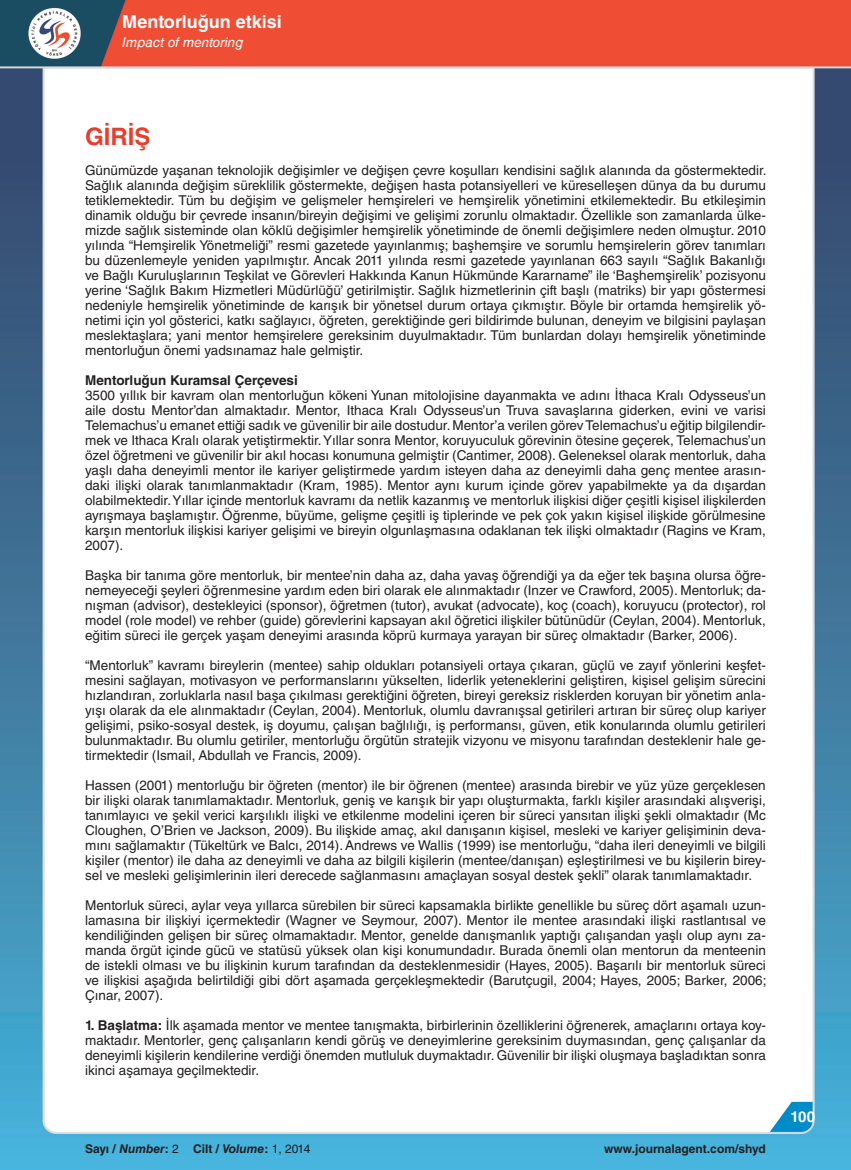
<style>
.page{position:relative;width:851px;height:1170px;background:#fff}
.page>*{position:absolute;margin:0;border:0;box-sizing:border-box;transform-origin:0 0}
.t1{font:700 24px "Helvetica LT Std";color:#e83e2b}
.t2{font:700 18px "Helvetica LT Std";color:#fff}
.t3{font:700 15px "Helvetica LT Std";color:#fff}
.t4{font:13.5px/15px "Helvetica LT Std";color:#231f20;text-align:justify}
.t5{font:700 13.5px "Helvetica LT Std";color:#231f20}
.t6{font:italic 13.5px "Helvetica LT Std";color:#fff}
.t7{font:700 12px "Helvetica LT Std";color:#231f20}
.s1{font-weight:700}
.s2{font-style:italic}
.s3{font-weight:400}
</style>
<div class="page">
<img style="left:0;top:0;width:850px;height:1169px">
<p class="t2" style="left:122px;top:10px;width:161px">Mentorluğun etkisi</p>
<p class="t6" style="left:122px;top:35px;width:123px">Impact of mentoring</p>
<p class="t1" style="left:85px;top:122px;width:67px">GİRİŞ</p>
<p class="t4" style="left:85px;top:163px;width:683px">Günümüzde yaşanan teknolojik değişimler ve değişen çevre koşulları kendisini sağlık alanında da göstermektedir.<br>Sağlık alanında değişim süreklilik göstermekte, değişen hasta potansiyelleri ve küreselleşen dünya da bu durumu tetiklemektedir. Tüm bu değişim ve gelişmeler hemşireleri ve hemşirelik yönetimini etkilemektedir. Bu etkileşimin dinamik olduğu bir çevrede insanın/bireyin değişimi ve gelişimi zorunlu olmaktadır. Özellikle son zamanlarda ülke&shy;mizde sağlık sisteminde olan köklü değişimler hemşirelik yönetiminde de önemli değişimlere neden olmuştur. 2010 yılında “Hemşirelik Yönetmeliği” resmi gazetede yayınlanmış; başhemşire ve sorumlu hemşirelerin görev tanımları bu düzenlemeyle yeniden yapılmıştır. Ancak 2011 yılında resmi gazetede yayınlanan 663 sayılı “Sağlık Bakanlığı ve Bağlı Kuruluşlarının Teşkilat ve Görevleri Hakkında Kanun Hükmünde Kararname” ile ‘Başhemşirelik’ pozisyonu yerine ‘Sağlık Bakım Hizmetleri Müdürlüğü’ getirilmiştir. Sağlık hizmetlerinin çift başlı (matriks) bir yapı göstermesi nedeniyle hemşirelik yönetiminde de karışık bir yönetsel durum ortaya çıkmıştır. Böyle bir ortamda hemşirelik yö&shy;netimi için yol gösterici, katkı sağlayıcı, öğreten, gerektiğinde geri bildirimde bulunan, deneyim ve bilgisini paylaşan meslektaşlara; yani mentor hemşirelere gereksinim duyulmaktadır. Tüm bunlardan dolayı hemşirelik yönetiminde mentorluğun önemi yadsınamaz hale gelmiştir.</p>
<p class="t5" style="left:85px;top:372px;width:214px">Mentorluğun Kuramsal Çerçevesi</p>
<p class="t4" style="left:85px;top:388px;width:682px">3500 yıllık bir kavram olan mentorluğun kökeni Yunan mitolojisine dayanmakta ve adını İthaca Kralı Odysseus’un aile dostu Mentor’dan almaktadır. Mentor, Ithaca Kralı Odysseus’un Truva savaşlarına giderken, evini ve varisi Telemachus’u emanet ettiği sadık ve güvenilir bir aile dostudur. Mentor’a verilen görev Telemachus’u eğitip bilgilendir&shy;mek ve Ithaca Kralı olarak yetiştirmektir. Yıllar sonra Mentor, koruyuculuk görevinin ötesine geçerek, Telemachus’un özel öğretmeni ve güvenilir bir akıl hocası konumuna gelmiştir (Cantimer, 2008). Geleneksel olarak mentorluk, daha yaşlı daha deneyimli mentor ile kariyer geliştirmede yardım isteyen daha az deneyimli daha genç mentee arasın&shy;daki ilişki olarak tanımlanmaktadır (Kram, 1985). Mentor aynı kurum içinde görev yapabilmekte ya da dışardan olabilmektedir. Yıllar içinde mentorluk kavramı da netlik kazanmış ve mentorluk ilişkisi diğer çeşitli kişisel ilişkilerden ayrışmaya başlamıştır. Öğrenme, büyüme, gelişme çeşitli iş tiplerinde ve pek çok yakın kişisel ilişkide görülmesine karşın mentorluk ilişkisi kariyer gelişimi ve bireyin olgunlaşmasına odaklanan tek ilişki olmaktadır (Ragins ve Kram, 2007).</p>
<p class="t4" style="left:85px;top:568px;width:682px">Başka bir tanıma göre mentorluk, bir mentee’nin daha az, daha yavaş öğrendiği ya da eğer tek başına olursa öğre&shy;nemeyeceği şeyleri öğrenmesine yardım eden biri olarak ele alınmaktadır (Inzer ve Crawford, 2005). Mentorluk; da&shy;nışman (advisor), destekleyici (sponsor), öğretmen (tutor), avukat (advocate), koç (coach), koruyucu (protector), rol model (role model) ve rehber (guide) görevlerini kapsayan akıl öğretici ilişkiler bütünüdür (Ceylan, 2004). Mentorluk, eğitim süreci ile gerçek yaşam deneyimi arasında köprü kurmaya yarayan bir süreç olmaktadır (Barker, 2006).</p>
<p class="t4" style="left:85px;top:658px;width:682px">“Mentorluk” kavramı bireylerin (mentee) sahip oldukları potansiyeli ortaya çıkaran, güçlü ve zayıf yönlerini keşfet&shy;mesini sağlayan, motivasyon ve performanslarını yükselten, liderlik yeteneklerini geliştiren, kişisel gelişim sürecini hızlandıran, zorluklarla nasıl başa çıkılması gerektiğini öğreten, bireyi gereksiz risklerden koruyan bir yönetim anla&shy;yışı olarak da ele alınmaktadır (Ceylan, 2004). Mentorluk, olumlu davranışsal getirileri artıran bir süreç olup kariyer gelişimi, psiko-sosyal destek, iş doyumu, çalışan bağlılığı, iş performansı, güven, etik konularında olumlu getirileri bulunmaktadır. Bu olumlu getiriler, mentorluğu örgütün stratejik vizyonu ve misyonu tarafından desteklenir hale ge&shy;tirmektedir (Ismail, Abdullah ve Francis, 2009).</p>
<p class="t4" style="left:85px;top:778px;width:682px">Hassen (2001) mentorluğu bir öğreten (mentor) ile bir öğrenen (mentee) arasında birebir ve yüz yüze gerçeklesen bir ilişki olarak tanımlamaktadır. Mentorluk, geniş ve karışık bir yapı oluşturmakta, farklı kişiler arasındaki alışverişi, tanımlayıcı ve şekil verici karşılıklı ilişki ve etkilenme modelini içeren bir süreci yansıtan ilişki şekli olmaktadır (Mc Cloughen, O’Brien ve Jackson, 2009). Bu ilişkide amaç, akıl danışanın kişisel, mesleki ve kariyer gelişiminin deva&shy;mını sağlamaktır (Tükeltürk ve Balcı, 2014). Andrews ve Wallis (1999) ise mentorluğu, “daha ileri deneyimli ve bilgili kişiler (mentor) ile daha az deneyimli ve daha az bilgili kişilerin (mentee/danışan) eşleştirilmesi ve bu kişilerin birey&shy;sel ve mesleki gelişimlerinin ileri derecede sağlanmasını amaçlayan sosyal destek şekli” olarak tanımlamaktadır.</p>
<p class="t4" style="left:85px;top:898px;width:682px">Mentorluk süreci, aylar veya yıllarca sürebilen bir süreci kapsamakla birlikte genellikle bu süreç dört aşamalı uzun&shy;lamasına bir ilişkiyi içermektedir (Wagner ve Seymour, 2007). Mentor ile mentee arasındaki ilişki rastlantısal ve kendiliğinden gelişen bir süreç olmamaktadır. Mentor, genelde danışmanlık yaptığı çalışandan yaşlı olup aynı za&shy;manda örgüt içinde gücü ve statüsü yüksek olan kişi konumundadır. Burada önemli olan mentorun da menteenin de istekli olması ve bu ilişkinin kurum tarafından da desteklenmesidir (Hayes, 2005). Başarılı bir mentorluk süreci ve ilişkisi aşağıda belirtildiği gibi dört aşamada gerçekleşmektedir (Barutçugil, 2004; Hayes, 2005; Barker, 2006; Çınar, 2007).</p>
<p class="t4" style="left:85px;top:1018px;width:682px"><span class="s1">1. Başlatma:</span> İlk aşamada mentor ve mentee tanışmakta, birbirlerinin özelliklerini öğrenerek, amaçlarını ortaya koy&shy;maktadır. Mentorler, genç çalışanların kendi görüş ve deneyimlerine gereksinim duymasından, genç çalışanlar da deneyimli kişilerin kendilerine verdiği önemden mutluluk duymaktadır. Güvenilir bir ilişki oluşmaya başladıktan sonra ikinci aşamaya geçilmektedir.</p>
<p class="t7" style="left:85px;top:1141px;width:227px">Sayı / <span class="s2">Number</span>: <span class="s3">2</span> Cilt / <span class="s2">Volume</span>: <span class="s3">1, 2014</span></p>
<p class="t7" style="left:604px;top:1141px;width:163px">www.journalagent.com/shyd</p>
<p class="t3" style="left:790px;top:1107px;width:26px">100</p>
</div>
